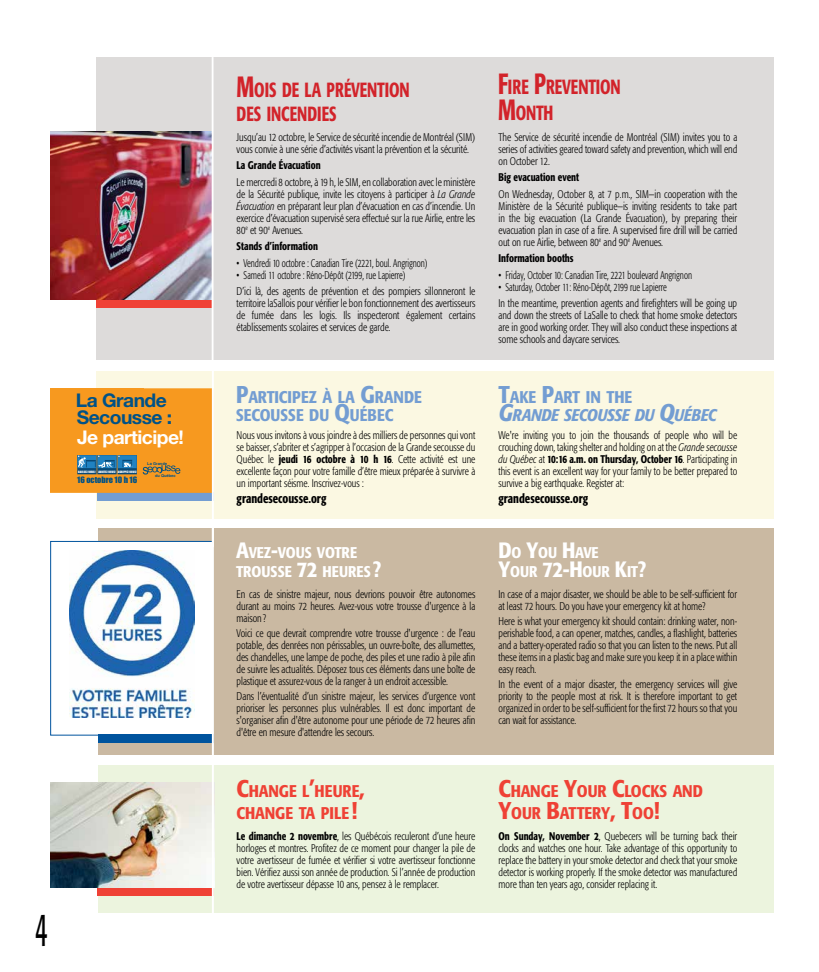
<style>
.page{position:relative;width:819px;height:972px;background:#fff}
.page>*{position:absolute;margin:0;border:0;box-sizing:border-box;transform-origin:0 0}
.t1{font:condensed 48px "Formata";color:#000;scale:.56 1}
.t2{font:500 condensed 20.3px/24px "Formata";letter-spacing:-.005em;color:#d2232a;scale:.8 1}
.t3{font:700 18.9px "Helvetica Neue";letter-spacing:-.03em;color:#005287}
.t4{font:700 18.9px "Helvetica Neue";letter-spacing:-.03em;color:#fff}
.t5{font:500 condensed 16.8px/22px "Formata";letter-spacing:-.005em;color:#ef4135}
.t6{font:500 condensed 16.8px/18px "Formata";color:#739dd2}
.t7{font:italic 500 condensed 16.8px/18px "Formata";letter-spacing:-.03em;color:#739dd2}
.t8{font:500 condensed 15.4px/19px "Formata";color:#fff}
.t9{font:500 condensed 13px "Formata";color:#000;scale:.9 1}
.t10{font:300 condensed 11px/12px "Formata";color:#000;text-align:justify;scale:.9 1}
.t11{font:300 condensed 11px/16.5px "Formata";color:#000;scale:.8 1}
.t12{font:500 condensed 11px "Formata";color:#000;scale:.9 1}
.t13{font:8.2px "Impact";color:#005287}
.t14{font:700 3.9px "Helvetica";color:#005287}
.t15{font:2.9px "Impact";color:#fff}
.s1{font-size:29px}
.s2{font-style:italic}
.s3{font-size:24px}
.s4{font-weight:500}
.s5{font-style:normal;font-size:24px}
.s6{font-style:normal}
.s7{font-size:22px}
</style>
<div class="page">
<div style="left:97px;top:57px;width:677px;height:302px;background:#dddbda"></div>
<div style="left:97px;top:371px;width:677px;height:148px;background:#fbf8e2"></div>
<div style="left:98px;top:765px;width:676px;height:148px;background:#ecf4de"></div>
<div style="left:98px;top:528px;width:676px;height:227px;background:#cab9a2"></div>
<div style="left:97px;top:492px;width:117px;height:9px;background:#739dd2"></div>
<div style="left:97px;top:887px;width:117px;height:9px;background:#ef4135"></div>
<div style="left:97px;top:299px;width:116px;height:9px;background:#ef4135"></div>
<svg style="left:50px;top:388px;width:162px;height:104px;background:#e79629"></svg>
<img style="left:50px;top:783px;width:162px;height:104px">
<div style="left:51px;top:541px;width:162px;height:194px;background:#fff"></div>
<img style="left:69px;top:551px;width:125px;height:167px">
<div style="left:50px;top:541px;width:163px;height:194px;border:1px solid #00549e"></div>
<img style="left:50px;top:131px;width:162px;height:168px">
<hr style="left:212px;top:57px;width:2px;height:307px;background:#fff">
<hr style="left:212px;top:365px;width:2px;height:182px;background:#fff">
<hr style="left:212px;top:760px;width:2px;height:182px;background:#fff">
<div style="left:98px;top:734px;width:116px;height:9px;background:#00549e"></div>
<hr style="left:212px;top:524px;width:2px;height:236px;background:#fff">
<h3 class="t3" style="left:76px;top:385px;width:92px">La Grande</h3>
<h3 class="t4" style="left:77px;top:422px;width:108px">Je participe!</h3>
<h3 class="t3" style="left:77px;top:403px;width:97px">Secousse :</h3>
<p class="t15" style="left:78px;top:469px;width:60px">BAISSEZ-VOUS! ABRITEZ-VOUS! AGRIPPEZ-VOUS!</p>
<p class="t13" style="left:77px;top:473px;width:62px">16 octobre 10 h 16</p>
<p class="t14" style="left:147px;top:460px;width:21px">La Grande</p>
<p class="t14" style="left:155px;top:473px;width:22px">du Québec</p>
<h1 class="t1" style="left:35px;top:901px;width:23px">4</h1>
<h2 class="t2" style="left:237px;top:77px;width:218px"><span class="s1">M</span>OIS DE LA PRÉVENTION<br>DES INCENDIES</h2>
<h2 class="t2" style="left:498px;top:73px;width:155px;line-height:26px"><span class="s1">F</span>IRE <span class="s1">P</span>REVENTION<br><span class="s1">M</span>ONTH</h2>
<p class="t10" style="left:237px;top:131px;width:267px">Jusqu’au 12 octobre, le Service de sécurité incendie de Montréal (SIM) vous convie à une série d’activités visant la prévention et la sécurité.</p>
<p class="t12" style="left:237px;top:158px;width:95px">La Grande Évacuation</p>
<p class="t10" style="left:237px;top:176px;width:267px">Le mercredi 8 octobre, à 19 h, le SIM, en collaboration avec le ministère de la Sécurité publique, invite les citoyens à participer à <span class="s2">La Grande Évacuation</span> en préparant leur plan d’évacuation en cas d’incendie. Un exercice d’évacuation supervisé sera effectué sur la rue Airlie, entre les 80<sup>e</sup> et 90<sup>e</sup> Avenues.</p>
<p class="t12" style="left:237px;top:239px;width:92px">Stands d’information</p>
<p class="t11" style="left:237px;top:255px;width:240px">• Vendredi 10 octobre : Canadian Tire (2221, boul. Angrignon)</p>
<p class="t11" style="left:237px;top:267px;width:300px">• Samedi 11 octobre : Réno-Dépôt (2199, rue Lapierre)<br>D’ici là, des agents de prévention et des pompiers sillonneront le</p>
<p class="t10" style="left:237px;top:297px;width:267px">territoire laSallois pour vérifier le bon fonctionnement des avertisseurs de fumée dans les logis. Ils inspecteront également certains établissements scolaires et services de garde.</p>
<h3 class="t6" style="left:236px;top:388px;width:187px"><span class="s3">P</span>ARTICIPEZ À LA <span class="s3">G</span>RANDE<br>SECOUSSE DU <span class="s3">Q</span>UÉBEC</h3>
<p class="t10" style="left:237px;top:429px;width:267px">Nous vous invitons à vous joindre à des milliers de personnes qui vont se baisser, s’abriter et s’agripper à l’occasion de la Grande secousse du Québec le <span class="s4">jeudi 16 octobre à 10 h 16</span>. Cette activité est une excellente façon pour votre famille d’être mieux préparée à survivre à un important séisme. Inscrivez-vous :</p>
<p class="t9" style="left:237px;top:491px;width:101px">grandesecousse.org</p>
<p class="t10" style="left:499px;top:131px;width:267px">The Service de sécurité incendie de Montréal (SIM) invites you to a series of activities geared toward safety and prevention, which will end on October 12.</p>
<p class="t12" style="left:499px;top:170px;width:91px">Big evacuation event</p>
<p class="t10" style="left:499px;top:188px;width:267px">On Wednesday, October 8, at 7 p.m., SIM—in cooperation with the Ministère de la Sécurité publique—is inviting residents to take part in the big evacuation (La Grande Évacuation), by preparing their evacuation plan in case of a fire. A supervised fire drill will be carried out on rue Airlie, between 80<sup>e</sup> and 90<sup>e</sup> Avenues.</p>
<p class="t12" style="left:499px;top:251px;width:85px">Information booths</p>
<p class="t11" style="left:499px;top:267px;width:243px">• Friday, October 10: Canadian Tire, 2221 boulevard Angrignon</p>
<p class="t11" style="left:499px;top:279px;width:300px">• Saturday, October 11: Réno-Dépôt, 2199 rue Lapierre<br>In the meantime, prevention agents and firefighters will be going up</p>
<p class="t10" style="left:499px;top:309px;width:267px">and down the streets of LaSalle to check that home smoke detectors are in good working order. They will also conduct these inspections at some schools and daycare services.</p>
<h3 class="t7" style="left:499px;top:388px;width:220px"><span class="s5">T</span><span class="s6">AKE</span> <span class="s5">P</span><span class="s6">ART IN THE<br></span><span class="s3">G</span>RANDE SECOUSSE DU <span class="s3">Q</span>UÉBEC</h3>
<p class="t10" style="left:499px;top:429px;width:267px">We're inviting you to join the thousands of people who will be crouching down, taking shelter and holding on at the <span class="s2">Grande secousse du Québec</span> at <span class="s4">10:16 a.m. on Thursday, October 16</span>. Participating in this event is an excellent way for your family to be better prepared to survive a big earthquake. Register at:</p>
<p class="t9" style="left:499px;top:491px;width:101px">grandesecousse.org</p>
<h3 class="t8" style="left:236px;top:543px;width:147px"><span class="s7">A</span>VEZ<span class="s7">-</span>VOUS VOTRE<br>TROUSSE <span class="s7">72</span> HEURES <span class="s7">?</span></h3>
<h3 class="t8" style="left:499px;top:543px;width:149px"><span class="s7">D</span>O <span class="s7">Y</span>OU <span class="s7">H</span>AVE<br><span class="s7">Y</span>OUR <span class="s7">72-H</span>OUR <span class="s7">K</span>IT<span class="s7">?</span></h3>
<p class="t10" style="left:237px;top:589px;width:267px">En cas de sinistre majeur, nous devrions pouvoir être autonomes durant au moins 72 heures. Avez-vous votre trousse d'urgence à la maison ?</p>
<p class="t10" style="left:237px;top:628px;width:267px">Voici ce que devrait comprendre votre trousse d'urgence : de l’eau potable, des denrées non périssables, un ouvre-boîte, des allumettes, des chandelles, une lampe de poche, des piles et une radio à pile afin de suivre les actualités. Déposez tous ces éléments dans une boîte de plastique et assurez-vous de la ranger à un endroit accessible.</p>
<p class="t10" style="left:237px;top:691px;width:267px">Dans l’éventualité d’un sinistre majeur, les services d’urgence vont prioriser les personnes plus vulnérables. Il est donc important de s'organiser afin d'être autonome pour une période de 72 heures afin d'être en mesure d'attendre les secours.</p>
<h3 class="t5" style="left:237px;top:780px;width:130px"><span class="s3">C</span>HANGE L<span class="s3">’</span>HEURE<span class="s3">,<br></span>CHANGE TA PILE <span class="s3">!</span></h3>
<p class="t10" style="left:237px;top:831px;width:267px"><span class="s4">Le dimanche 2 novembre</span>, les Québécois reculeront d’une heure horloges et montres. Profitez de ce moment pour changer la pile de votre avertisseur de fumée et vérifier si votre avertisseur fonctionne bien. Vérifiez aussi son année de production. Si l’année de production de votre avertisseur dépasse 10 ans, pensez à le remplacer.</p>
<p class="t10" style="left:499px;top:589px;width:267px">In case of a major disaster, we should be able to be self-sufficient for at least 72 hours. Do you have your emergency kit at home?</p>
<p class="t10" style="left:499px;top:616px;width:267px">Here is what your emergency kit should contain: drinking water, non&shy;perishable food, a can opener, matches, candles, a flashlight, batteries and a battery-operated radio so that you can listen to the news. Put all these items in a plastic bag and make sure you keep it in a place within easy reach.</p>
<p class="t10" style="left:499px;top:679px;width:267px">In the event of a major disaster, the emergency services will give priority to the people most at risk. It is therefore important to get organized in order to be self-sufficient for the first 72 hours so that you can wait for assistance.</p>
<h3 class="t5" style="left:499px;top:780px;width:205px"><span class="s3">C</span>HANGE <span class="s3">Y</span>OUR <span class="s3">C</span>LOCKS AND<br><span class="s3">Y</span>OUR <span class="s3">B</span>ATTERY<span class="s3">, T</span>OO<span class="s3">!</span></h3>
<p class="t10" style="left:499px;top:831px;width:267px"><span class="s4">On Sunday, November 2</span>, Quebecers will be turning back their clocks and watches one hour. Take advantage of this opportunity to replace the battery in your smoke detector and check that your smoke detector is working properly. If the smoke detector was manufactured more than ten years ago, consider replacing it.</p>
</div>
